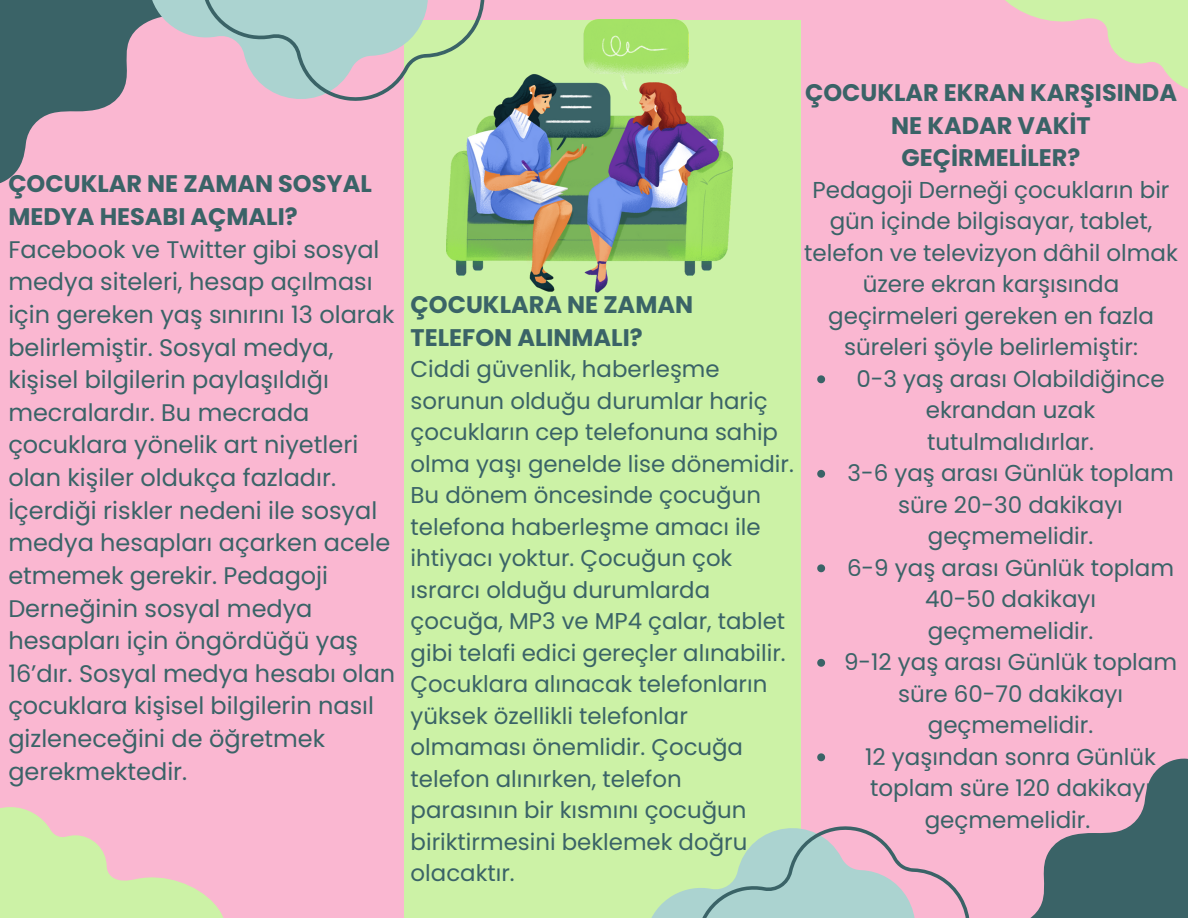
<style>
.page{position:relative;width:1188px;height:918px;background:#fab7d1}
.page>*{position:absolute;margin:0;border:0;box-sizing:border-box;transform-origin:0 0}
.t1{font:24px/32.7px "Poppins";color:#3a6367}
.t2{font:700 24px/32.7px "Poppins";color:#3a6367}
.t3{font:22.95px/31.5px "Poppins";color:#3a6367;text-align:center}
.t4{font:22.8px/31.5px "Poppins";color:#3a6367}
</style>
<div class="page">
<div style="left:404px;top:20px;width:396px;height:898px;background:#ccf2a6"></div>
<svg style="left:0;top:0;width:140px;height:183px;fill:#3a6367"></svg>
<svg style="left:0;top:807px;width:224px;height:111px"></svg>
<svg style="left:140px;top:0;width:344px;height:101px"></svg>
<svg style="left:1030px;top:758px;width:158px;height:160px;fill:#3a6367"></svg>
<img style="left:446px;top:20px;width:286px;height:272px">
<svg style="left:651px;top:812px;width:319px;height:106px"></svg>
<svg style="left:817px;top:375px;width:8px;height:8px"></svg>
<svg style="left:817px;top:470px;width:8px;height:8px"></svg>
<svg style="left:817px;top:564px;width:8px;height:8px"></svg>
<svg style="left:817px;top:659px;width:8px;height:8px"></svg>
<svg style="left:817px;top:753px;width:8px;height:8px"></svg>
<svg style="left:1005px;top:0;width:183px;height:89px"></svg>
<p class="t2" style="left:8px;top:168px;width:365px">ÇOCUKLAR NE ZAMAN SOSYAL<br>MEDYA HESABI AÇMALI?</p>
<p class="t1" style="left:8px;top:233px;width:388px">Facebook ve Twitter gibi sosyal medya siteleri, hesap açılması için gereken yaş sınırını 13 olarak belirlemiştir. Sosyal medya, kişisel bilgilerin paylaşıldığı mecralardır. Bu mecrada çocuklara yönelik art niyetleri olan kişiler oldukça fazladır.<br>İçerdiği riskler nedeni ile sosyal medya hesapları açarken acele etmemek gerekir. Pedagoji<br>Derneğinin sosyal medya hesapları için öngördüğü yaş<br>16’dır. Sosyal medya hesabı olan çocuklara kişisel bilgilerin nasıl gizleneceğini de öğretmek gerekmektedir.</p>
<p class="t2" style="left:805px;top:76px;width:373px;text-align:center">ÇOCUKLAR EKRAN KARŞISINDA<br>NE KADAR VAKİT<br>GEÇİRMELİLER?</p>
<p class="t3" style="left:804px;top:174px;width:375px">Pedagoji Derneği çocukların bir gün içinde bilgisayar, tablet, telefon ve televizyon dâhil olmak üzere ekran karşısında geçirmeleri gereken en fazla süreleri şöyle belirlemiştir:</p>
<p class="t2" style="left:411px;top:289px;width:284px">ÇOCUKLARA NE ZAMAN<br>TELEFON ALINMALI?</p>
<p class="t4" style="left:411px;top:354px;width:385px">Ciddi güvenlik, haberleşme sorunun olduğu durumlar hariç çocukların cep telefonuna sahip olma yaşı genelde lise dönemidir.<br>Bu dönem öncesinde çocuğun telefona haberleşme amacı ile ihtiyacı yoktur. Çocuğun çok ısrarcı olduğu durumlarda çocuğa, MP3 ve MP4 çalar, tablet gibi telafi edici gereçler alınabilir.<br>Çocuklara alınacak telefonların yüksek özellikli telefonlar olmaması önemlidir. Çocuğa telefon alınırken, telefon parasının bir kısmını çocuğun biriktirmesini beklemek doğru olacaktır.</p>
<p class="t3" style="left:844px;top:363px;width:335px">0-3 yaş arası Olabildiğince ekrandan uzak tutulmalıdırlar.<br>3-6 yaş arası Günlük toplam süre 20-30 dakikayı geçmemelidir.<br>6-9 yaş arası Günlük toplam<br>40-50 dakikayı geçmemelidir.<br>9-12 yaş arası Günlük toplam süre 60-70 dakikayı geçmemelidir.<br>12 yaşından sonra Günlük toplam süre 120 dakikayı geçmemelidir.</p>
</div>
